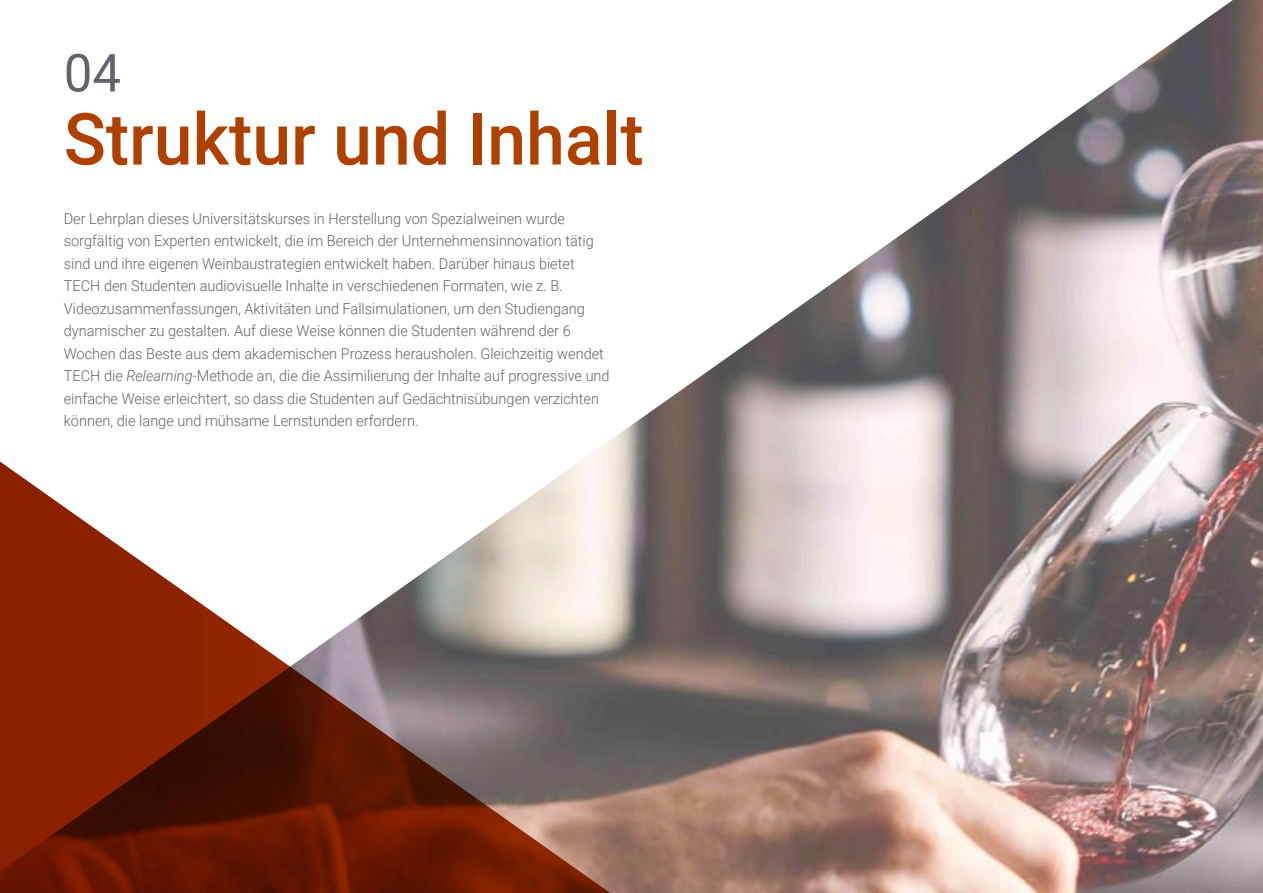
<style>
.page{position:relative;width:1263px;height:893px;background:#fff}
.page>*{position:absolute;margin:0;border:0;box-sizing:border-box;transform-origin:0 0}
.t1{font:500 72px "Roboto";color:#ae4000}
.t2{font:52.5px "Roboto";color:#61646a}
.t3{font:300 15px/22.5px "Roboto";color:#61646a}
.s1{font-style:italic}
</style>
<div class="page">
<img style="left:602px;top:0;width:661px;height:893px">
<svg style="left:0;top:446px;width:640px;height:447px"></svg>
<h2 class="t2" style="left:64px;top:36px;width:59px">04</h2>
<h1 class="t1" style="left:64px;top:89px;width:581px">Struktur und Inhalt</h1>
<p class="t3" style="left:64px;top:207px;width:547px">Der Lehrplan dieses Universitätskurses in Herstellung von Spezialweinen wurde sorgfältig von Experten entwickelt, die im Bereich der Unternehmensinnovation tätig sind und ihre eigenen Weinbaustrategien entwickelt haben. Darüber hinaus bietet TECH den Studenten audiovisuelle Inhalte in verschiedenen Formaten, wie z. B.<br>Videozusammenfassungen, Aktivitäten und Fallsimulationen, um den Studiengang dynamischer zu gestalten. Auf diese Weise können die Studenten während der 6<br>Wochen das Beste aus dem akademischen Prozess herausholen. Gleichzeitig wendet TECH die <span class="s1">Relearning</span>-Methode an, die die Assimilierung der Inhalte auf progressive und einfache Weise erleichtert, so dass die Studenten auf Gedächtnisübungen verzichten können, die lange und mühsame Lernstunden erfordern.</p>
</div>
